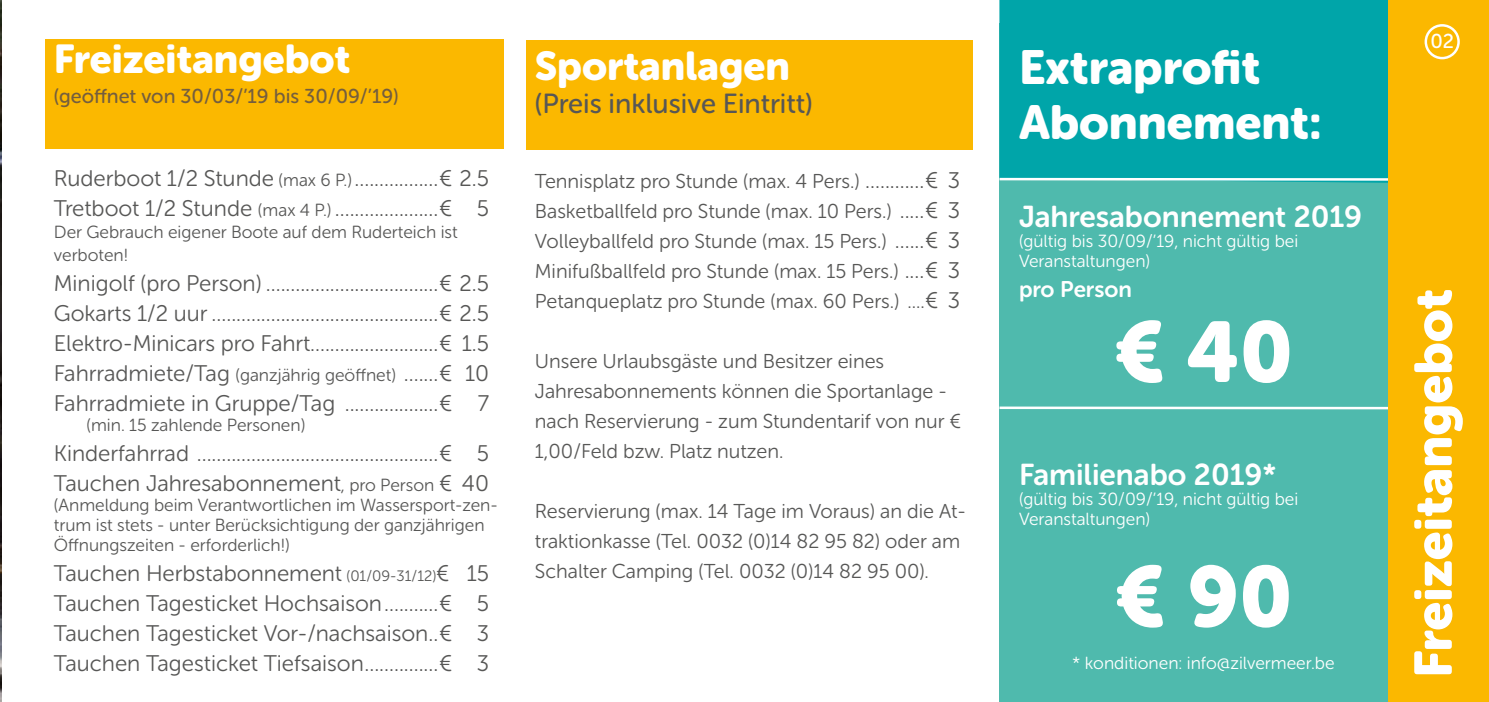
<style>
.page{position:relative;width:1489px;height:702px;background:#fff}
.page>*{position:absolute;margin:0;border:0;box-sizing:border-box;transform-origin:0 0}
.t1{font:85px "Museo Sans Rounded 900";color:#fff}
.t2{font:52.5px "Museo Sans Rounded 900";color:#fff}
.t3{font:47.5px/55px "Museo Sans Rounded 900";color:#fff}
.t4{font:40px "Museo Sans Rounded 900";color:#fff}
.t5{font:30px "Museo Sans Rounded 700";color:#fff}
.t6{font:27.5px "Museo Sans Rounded 500";color:#575756}
.t7{font:22.5px/30px "Museo Sans Rounded 300";color:#575756}
.t8{font:22.5px "Museo Sans Rounded 700";color:#fff}
.t9{font:20px/30px "Museo Sans Rounded 300";color:#575756}
.t10{font:20px "Museo Sans Rounded 500";color:#745e3e}
.t11{font:20px "Museo Sans Rounded 500";color:#fff}
.t12{font:17.5px/20px "Museo Sans Rounded 300";color:#575756}
.t13{font:17.5px/20px "Museo Sans Rounded 300";color:#fff}
.s1{font-size:17.5px}
.s2{font-size:15px}
.s3{font-size:22.5px}
</style>
<div class="page">
<img style="left:0;top:0;width:1px;height:702px">
<div style="left:45px;top:40px;width:459px;height:109px;background:#fbb800"></div>
<div style="left:526px;top:40px;width:446px;height:110px;background:#fbb800"></div>
<div style="left:999px;top:23px;width:405px;height:679px;background:#4fbaad"></div>
<hr style="left:999px;top:406px;width:405px;height:3px;background:#fff">
<div style="left:999px;top:0;width:389px;height:183px;background:#00a5a9"></div>
<hr style="left:999px;top:178px;width:405px;height:3px;background:#fff">
<div style="left:1388px;top:0;width:100px;height:702px;background:#fbb800"></div>
<div style="left:1424px;top:24px;width:35px;height:35px;border:2px solid #fff;border-radius:50%"></div>
<h3 class="t4" style="left:54px;top:37px;width:298px">Freizeitangebot</h3>
<p class="t10" style="left:54px;top:85px;width:346px">(geöffnet von 30/03/’19 bis 30/09/’19)</p>
<p class="t7" style="left:54px;top:163px;width:437px">Ruderboot 1/2 Stunde <span class="s1">(max 6 P.)</span> .................€ 2.5<br>Tretboot 1/2 Stunde <span class="s1">(max 4 P.)</span> .....................€ 5</p>
<p class="t12" style="left:54px;top:221px;width:405px;line-height:22.5px">Der Gebrauch eigener Boote auf dem Ruderteich ist verboten!</p>
<p class="t7" style="left:54px;top:268px;width:436px;text-align:justify">Minigolf (pro Person) ...................................€ 2.5<br>Gokarts 1/2 uur ..............................................€ 2.5<br>Elektro-Minicars pro Fahrt..........................€ 1.5<br>Fahrradmiete/Tag <span class="s1">(ganzjährig geöffnet)</span> .......€ 10<br>Fahrradmiete in Gruppe/Tag ...................€ 7</p>
<p class="t12" style="left:86px;top:415px;width:220px">(min. 15 zahlende Personen)</p>
<p class="t7" style="left:54px;top:438px;width:436px">Kinderfahrrad .................................................€ 5<br>Tauchen Jahresabonnement<span class="s1">, pro Person</span> € 40</p>
<p class="t12" style="left:54px;top:495px;width:445px">(Anmeldung beim Verantwortlichen im Wassersport-zen&shy;trum ist stets - unter Berücksichtigung der ganzjährigen<br>Öffnungszeiten - erforderlich!)</p>
<p class="t7" style="left:54px;top:558px;width:436px;text-align:justify">Tauchen Herbstabonnement <span class="s2">(01/09-31/12)</span>€ 15<br>Tauchen Tagesticket Hochsaison...........€ 5<br>Tauchen Tagesticket Vor-/nachsaison..€ 3<br>Tauchen Tagesticket Tiefsaison...............€ 3</p>
<h3 class="t4" style="left:535px;top:43px;width:256px">Sportanlagen</h3>
<p class="t6" style="left:535px;top:88px;width:279px">(Preis inklusive Eintritt)</p>
<p class="t9" style="left:535px;top:166px;width:427px;text-align:justify">Tennisplatz pro Stunde (max. 4 Pers.) <span class="s3">............€ 3<br></span>Basketballfeld pro Stunde (max. 10 Pers.) <span class="s3">.....€ 3<br></span>Volleyballfeld pro Stunde (max. 15 Pers.) <span class="s3">......€ 3<br></span>Minifußballfeld pro Stunde (max. 15 Pers.) <span class="s3">....€ 3<br></span>Petanqueplatz pro Stunde (max. 60 Pers.) ....<span class="s3">€ 3</span></p>
<p class="t9" style="left:535px;top:346px;width:428px">Unsere Urlaubsgäste und Besitzer eines Jahresabonnements können die Sportanlage - nach Reservierung - zum Stundentarif von nur € 1,00/Feld bzw. Platz nutzen.</p>
<p class="t9" style="left:535px;top:496px;width:432px">Reservierung (max. 14 Tage im Voraus) an die At&shy;traktionkasse (Tel. 0032 (0)14 82 95 82) oder am<br>Schalter Camping (Tel. 0032 (0)14 82 95 00).</p>
<h3 class="t3" style="left:1018px;top:40px;width:304px">Extraprofit<br>Abonnement:</h3>
<h3 class="t5" style="left:1018px;top:200px;width:344px">Jahresabonnement 2019</h3>
<p class="t13" style="left:1018px;top:231px;width:281px">(gültig bis 30/09/’19, nicht gültig bei<br>Veranstaltungen)</p>
<p class="t8" style="left:1018px;top:276px;width:114px">pro Person</p>
<h1 class="t1" style="left:1113px;top:304px;width:181px">€ 40</h1>
<h3 class="t5" style="left:1018px;top:457px;width:259px">Familienabo 2019*</h3>
<p class="t13" style="left:1018px;top:488px;width:281px">(gültig bis 30/09/’19, nicht gültig bei<br>Veranstaltungen)</p>
<h1 class="t1" style="left:1114px;top:548px;width:180px">€ 90</h1>
<p class="t13" style="left:1072px;top:652px;width:264px">* konditionen: info@zilvermeer.be</p>
<p class="t11" style="left:1430px;top:31px;width:25px">02</p>
<h2 class="t2" style="left:1403px;top:677px;width:390px;rotate:-90deg">Freizeitangebot</h2>
</div>
